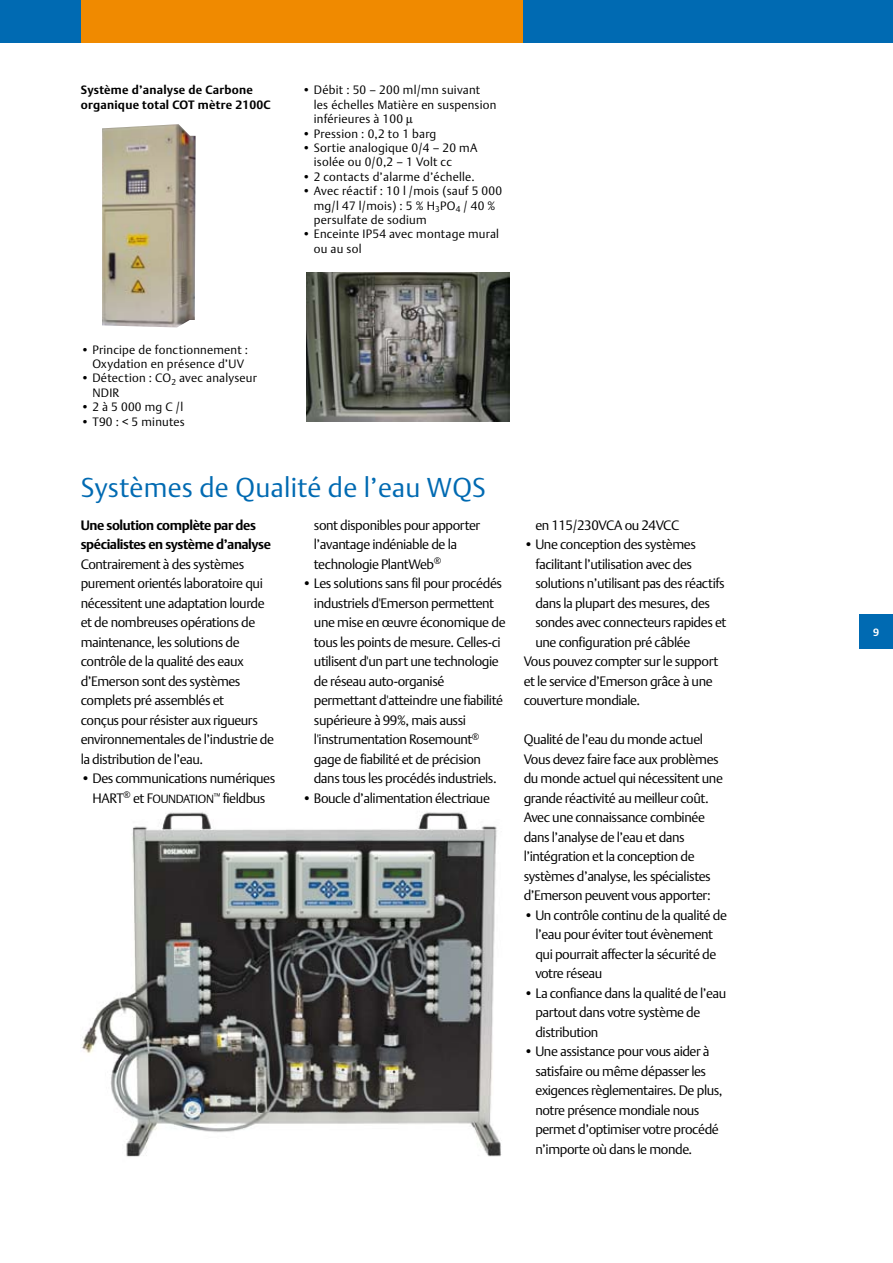
<style>
.page{position:relative;width:893px;height:1263px;background:#fff}
.page>*{position:absolute;margin:0;border:0;box-sizing:border-box;transform-origin:0 0}
.t1{font:27px "DTL Argo T Light";letter-spacing:.01em;color:#006ab2}
.t2{font:13.5px/19.5px "DTL Argo T Light";letter-spacing:-.03em;color:#000}
.t3{font:700 13.5px/19.5px "DTL Argo T";letter-spacing:-.03em;color:#000}
.t4{font:12px/14.4px "DTL Argo T Light";letter-spacing:.02em;color:#000}
.t5{font:700 12px/14.4px "DTL Argo T";letter-spacing:.02em;color:#000}
.s1{font-size:11.7px}
</style>
<div class="page">
<div style="left:859px;top:614px;width:34px;height:34px;background:#006ab2"></div>
<div style="left:506px;top:0;width:387px;height:43px;background:#006ab2"></div>
<div style="left:81px;top:0;width:442px;height:43px;background:#f08a00"></div>
<div style="left:0;top:0;width:81px;height:43px;background:#006ab2"></div>
<img style="left:102px;top:124px;width:94px;height:203px">
<img style="left:81px;top:812px;width:421px;height:345px">
<img style="left:306px;top:272px;width:203px;height:150px">
<p class="t5" style="left:81px;top:83px;width:191px">Système d’analyse de Carbone organique total COT mètre 2100C</p>
<p class="t4" style="left:314px;top:83px;width:184px;text-indent:-12px">• Débit : 50 – 200 ml/mn suivant les échelles Matière en suspension inférieures à 100 µ</p>
<p class="t4" style="left:302px;top:126px;width:136px">• Pression : 0,2 to 1 barg</p>
<p class="t4" style="left:314px;top:140px;width:165px;text-indent:-12px">• Sortie analogique 0/4 – 20 mA isolée ou 0/0,2 – 1 Volt cc</p>
<p class="t4" style="left:302px;top:169px;width:174px">• 2 contacts d’alarme d’échelle.</p>
<p class="t4" style="left:314px;top:184px;width:190px;text-indent:-12px">• Avec réactif : 10 l /mois (sauf 5 000 mg/l 47 l/mois) : 5 % H<sub>3</sub>PO<sub>4</sub> / 40 % persulfate de sodium</p>
<p class="t4" style="left:314px;top:227px;width:187px;text-indent:-12px">• Enceinte IP54 avec montage mural ou au sol</p>
<p class="t4" style="left:92px;top:342px;width:157px;text-indent:-12px">• Principe de fonctionnement :<br>Oxydation en présence d’UV</p>
<p class="t4" style="left:92px;top:371px;width:166px;text-indent:-12px">• Détection : CO<sub>2</sub> avec analyseur<br>NDIR</p>
<p class="t4" style="left:81px;top:400px;width:104px">• 2 à 5 000 mg C /l</p>
<p class="t4" style="left:81px;top:414px;width:106px">• T90 : &lt; 5 minutes</p>
<h1 class="t1" style="left:81px;top:471px;width:407px">Systèmes de Qualité de l’eau WQS</h1>
<p class="t3" style="left:81px;top:515px;width:192px">Une solution complète par des spécialistes en système d’analyse</p>
<p class="t2" style="left:81px;top:554px;width:195px">Contrairement à des systèmes purement orientés laboratoire qui nécessitent une adaptation lourde et de nombreuses opérations de maintenance, les solutions de contrôle de la qualité des eaux d’Emerson sont des systèmes complets pré assemblés et<br>conçus pour résister aux rigueurs environnementales de l’industrie de la distribution de l’eau.</p>
<p class="t2" style="left:81px;top:769px;width:196px;text-align:center">• Des communications numériques<br>HART<sup>®</sup> et F<span class="s1">OUNDATION</span><sup>™</sup> fieldbus</p>
<p class="t2" style="left:314px;top:515px;width:168px">sont disponibles pour apporter l’avantage indéniable de la technologie PlantWeb<sup>®</sup></p>
<p class="t2" style="left:314px;top:574px;width:193px;text-indent:-12px">• Les solutions sans fil pour procédés industriels d'Emerson permettent une mise en œuvre économique de tous les points de mesure. Celles-ci utilisent d'un part une technologie de réseau auto-organisé permettant d'atteindre une fiabilité supérieure à 99%, mais aussi l'instrumentation Rosemount<sup>® </sup>gage de fiabilité et de précision dans tous les procédés industriels.</p>
<p class="t2" style="left:302px;top:788px;width:189px">• Boucle d’alimentation électrique</p>
<p class="t2" style="left:535px;top:515px;width:145px">en 115/230VCA ou 24VCC</p>
<p class="t2" style="left:524px;top:535px;width:174px">• Une conception des systèmes</p>
<p class="t2" style="left:535px;top:554px;width:158px">facilitant l’utilisation avec des</p>
<p class="t2" style="left:535px;top:574px;width:191px">solutions n’utilisant pas des réactifs</p>
<p class="t2" style="left:535px;top:593px;width:176px">dans la plupart des mesures, des</p>
<p class="t2" style="left:535px;top:613px;width:193px">sondes avec connecteurs rapides et</p>
<p class="t2" style="left:535px;top:632px;width:157px">une configuration pré câblée</p>
<p class="t2" style="left:524px;top:652px;width:196px">Vous pouvez compter sur le support</p>
<p class="t2" style="left:524px;top:671px;width:191px">et le service d’Emerson grâce à une</p>
<p class="t2" style="left:524px;top:691px;width:118px">couverture mondiale.</p>
<p class="t2" style="left:524px;top:730px;width:201px">Qualité de l’eau du monde actuel Vous devez faire face aux problèmes du monde actuel qui nécessitent une grande réactivité au meilleur coût.<br>Avec une connaissance combinée dans l’analyse de l’eau et dans l’intégration et la conception de systèmes d’analyse, les spécialistes d’Emerson peuvent vous apporter:</p>
<p class="t2" style="left:535px;top:905px;width:193px;text-indent:-12px">• Un contrôle continu de la qualité de l’eau pour éviter tout évènement qui pourrait affecter la sécurité de votre réseau</p>
<p class="t2" style="left:535px;top:983px;width:192px;text-indent:-12px">• La confiance dans la qualité de l’eau partout dans votre système de distribution</p>
<p class="t2" style="left:535px;top:1042px;width:189px;text-indent:-12px">• Une assistance pour vous aider à satisfaire ou même dépasser les exigences règlementaires. De plus, notre présence mondiale nous permet d’optimiser votre procédé n’importe où dans le monde.</p>
</div>
